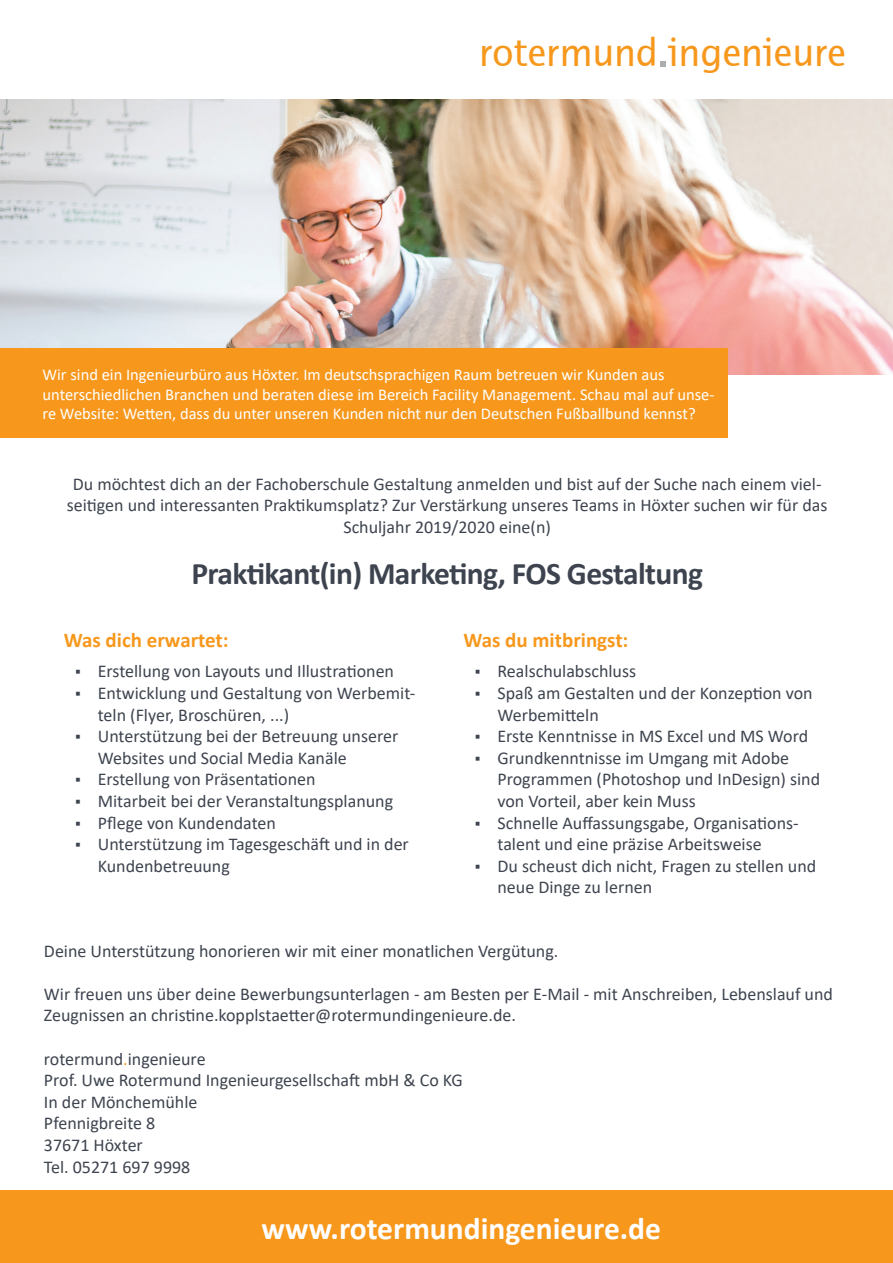
<style>
.page{position:relative;width:893px;height:1263px;background:#fff}
.page>*{position:absolute;margin:0;border:0;box-sizing:border-box;transform-origin:0 0}
.t1{font:40.8px "Thordis Sans EF";color:#f7981d}
.t2{font:700 31.5px "Calibri";letter-spacing:-.02em;color:#3e444f}
.t3{font:700 31.5px "Calibri";color:#fff}
.t4{font:700 21px "Calibri";color:#f7981d}
.t5{font:18px/21.6px "Calibri";color:#3e444f}
.t6{font:16.5px/19.8px "Calibri";color:#fff}
.s1{font-size:16.5px}
.s2{color:#f7981d}
</style>
<div class="page">
<svg style="left:661px;top:61px;width:5px;height:5px"></svg>
<div style="left:0;top:1191px;width:893px;height:72px;background:#f7981d"></div>
<img style="left:0;top:100px;width:893px;height:274px">
<div style="left:0;top:349px;width:727px;height:89px;background:#f7981d"></div>
<h1 class="t1" style="left:479px;top:30px;width:368px">rotermund ingenieure</h1>
<p class="t6" style="left:43px;top:364px;width:673px">Wir sind ein Ingenieurbüro aus Höxter. Im deutschsprachigen Raum betreuen wir Kunden aus unterschiedlichen Branchen und beraten diese im Bereich Facility Management. Schau mal auf unse&shy;re Website: Wetten, dass du unter unseren Kunden nicht nur den Deutschen Fußballbund kennst?</p>
<p class="t5" style="left:67px;top:472px;width:762px;text-align:center">Du möchtest dich an der Fachoberschule Gestaltung anmelden und bist auf der Suche nach einem viel&shy;seitigen und interessanten Praktikumsplatz? Zur Verstärkung unseres Teams in Höxter suchen wir für das<br>Schuljahr 2019/2020 eine(n)</p>
<h2 class="t2" style="left:191px;top:551px;width:513px">Praktikant(in) Marketing, FOS Gestaltung</h2>
<p class="t4" style="left:64px;top:625px;width:166px">Was dich erwartet:</p>
<p class="t5" style="left:75px;top:660px;width:321px"><span class="s1">▪</span> Erstellung von Layouts und Illustrationen</p>
<p class="t5" style="left:98px;top:682px;width:319px;text-indent:-23px"><span class="s1">▪</span> Entwicklung und Gestaltung von Werbemit&shy;teln (Flyer, Broschüren, ...)</p>
<p class="t5" style="left:98px;top:725px;width:302px;text-indent:-23px"><span class="s1">▪</span> Unterstützung bei der Betreuung unserer<br>Websites und Social Media Kanäle</p>
<p class="t5" style="left:75px;top:768px;width:242px"><span class="s1">▪</span> Erstellung von Präsentationen</p>
<p class="t5" style="left:75px;top:790px;width:320px"><span class="s1">▪</span> Mitarbeit bei der Veranstaltungsplanung</p>
<p class="t5" style="left:75px;top:811px;width:202px"><span class="s1">▪</span> Pflege von Kundendaten</p>
<p class="t5" style="left:98px;top:833px;width:313px;text-indent:-23px"><span class="s1">▪</span> Unterstützung im Tagesgeschäft und in der<br>Kundenbetreuung</p>
<p class="t4" style="left:463px;top:625px;width:166px">Was du mitbringst:</p>
<p class="t5" style="left:475px;top:660px;width:163px"><span class="s1">▪</span> Realschulabschluss</p>
<p class="t5" style="left:497px;top:682px;width:317px;text-indent:-23px"><span class="s1">▪</span> Spaß am Gestalten und der Konzeption von<br>Werbemitteln</p>
<p class="t5" style="left:475px;top:725px;width:335px"><span class="s1">▪</span> Erste Kenntnisse in MS Excel und MS Word</p>
<p class="t5" style="left:497px;top:746px;width:324px;text-indent:-23px"><span class="s1">▪</span> Grundkenntnisse im Umgang mit Adobe<br>Programmen (Photoshop und InDesign) sind von Vorteil, aber kein Muss</p>
<p class="t5" style="left:497px;top:811px;width:303px;text-indent:-23px"><span class="s1">▪</span> Schnelle Auffassungsgabe, Organisations&shy;talent und eine präzise Arbeitsweise</p>
<p class="t5" style="left:497px;top:854px;width:320px;text-indent:-23px"><span class="s1">▪</span> Du scheust dich nicht, Fragen zu stellen und neue Dinge zu lernen</p>
<p class="t5" style="left:44px;top:939px;width:516px">Deine Unterstützung honorieren wir mit einer monatlichen Vergütung.</p>
<p class="t5" style="left:44px;top:982px;width:790px">Wir freuen uns über deine Bewerbungsunterlagen - am Besten per E-Mail - mit Anschreiben, Lebenslauf und<br>Zeugnissen an christine.kopplstaetter@rotermundingenieure.de.</p>
<p class="t5" style="left:44px;top:1047px;width:420px">rotermund<span class="s2">.</span>ingenieure<br>Prof. Uwe Rotermund Ingenieurgesellschaft mbH &amp; Co KG<br>In der Mönchemühle<br>Pfennigbreite 8<br>37671 Höxter<br>Tel. 05271 697 9998</p>
<h2 class="t3" style="left:262px;top:1206px;width:401px">www.rotermundingenieure.de</h2>
</div>
